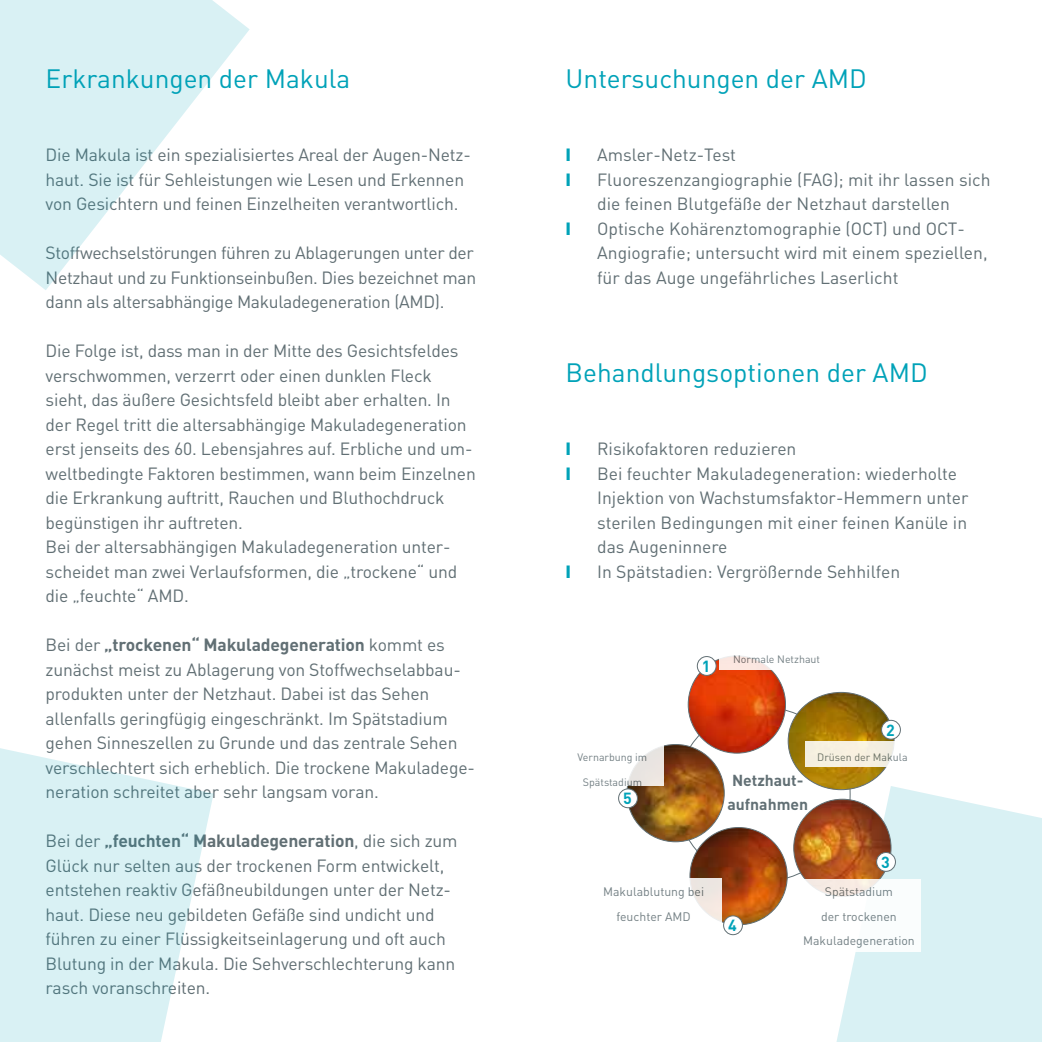
<style>
.page{position:relative;width:1042px;height:1042px;background:#fff}
.page>*{position:absolute;margin:0;border:0;box-sizing:border-box;transform-origin:0 0}
.t1{font:26.25px "DIN Pro";color:#00a2b8}
.t2{font:17.5px/24.5px "DIN Pro";letter-spacing:-.01em;color:#616f74}
.t3{font:900 17.5px "DIN Pro";color:#00a2b8}
.t4{font:700 15.92px "DIN Pro";color:#00a2b8}
.t5{font:700 15.75px/24.5px "DIN Pro";color:#616f74}
.t6{font:12.25px/24.5px "DIN Pro";color:#616f74;text-align:center}
.t7{font:10.67px "DIN Pro";color:#616f74}
.s1{font-weight:700}
</style>
<div class="page">
<svg style="left:836px;top:787px;width:206px;height:255px;fill:#d9f1f4"></svg>
<svg style="left:0;top:748px;width:214px;height:294px;fill:#d9f1f4"></svg>
<div style="left:676px;top:707px;width:174px;height:174px;background:#fff;border-radius:50%"></div>
<img style="left:788px;top:692px;width:106px;height:97px">
<img style="left:688px;top:656px;width:97px;height:97px;border-radius:49px">
<img style="left:627px;top:744px;width:97px;height:98px;border-radius:49px">
<img style="left:690px;top:827px;width:97px;height:98px;border-radius:49px">
<img style="left:794px;top:799px;width:97px;height:97px;border-radius:49px">
<div style="left:697px;top:656px;width:19px;height:19px;background:#fff;border-radius:50%"></div>
<div style="left:697px;top:656px;width:19px;height:19px;border:1px solid #616f74;border-radius:50%"></div>
<div style="left:881px;top:720px;width:19px;height:19px;background:#fff;border-radius:50%"></div>
<div style="left:881px;top:720px;width:19px;height:19px;border:1px solid #616f74;border-radius:50%"></div>
<div style="left:876px;top:852px;width:19px;height:19px;background:#fff;border-radius:50%"></div>
<div style="left:876px;top:852px;width:19px;height:19px;border:1px solid #616f74;border-radius:50%"></div>
<div style="left:618px;top:789px;width:19px;height:19px;background:#fff;border-radius:50%"></div>
<div style="left:618px;top:789px;width:19px;height:19px;border:1px solid #616f74;border-radius:50%"></div>
<div style="left:723px;top:916px;width:19px;height:18px;background:#fff;border-radius:50%"></div>
<div style="left:723px;top:915px;width:19px;height:20px;border:1px solid #616f74;border-radius:50%"></div>
<svg style="left:719px;top:655px;width:52px;height:15px"></svg>
<div style="left:805px;top:742px;width:90px;height:25px;background:#f6f0e0"></div>
<div style="left:797px;top:878px;width:123px;height:73px;background:#fff"></div>
<svg style="left:690px;top:878px;width:32px;height:44px"></svg>
<svg style="left:627px;top:746px;width:37px;height:40px"></svg>
<svg style="left:0;top:0;width:250px;height:290px;fill:#d9f1f4"></svg>
<h1 class="t1" style="left:46px;top:60px;width:306px">Erkrankungen der Makula</h1>
<p class="t2" style="left:46px;top:142px;width:427px">Die Makula ist ein spezialisiertes Areal der Augen-Netz&shy;haut. Sie ist für Sehleistungen wie Lesen und Erkennen von Gesichtern und feinen Einzelheiten verantwortlich.</p>
<p class="t2" style="left:46px;top:240px;width:432px">Stoffwechselstörungen führen zu Ablagerungen unter der<br>Netzhaut und zu Funktionseinbußen. Dies bezeichnet man dann als altersabhängige Makuladegeneration (AMD).</p>
<p class="t2" style="left:46px;top:338px;width:432px">Die Folge ist, dass man in der Mitte des Gesichtsfeldes verschwommen, verzerrt oder einen dunklen Fleck sieht, das äußere Gesichtsfeld bleibt aber erhalten. In der Regel tritt die altersabhängige Makuladegeneration erst jenseits des 60. Lebensjahres auf. Erbliche und um&shy;weltbedingte Faktoren bestimmen, wann beim Einzelnen die Erkrankung auftritt, Rauchen und Bluthochdruck begünstigen ihr auftreten.<br>Bei der altersabhängigen Makuladegeneration unter&shy;scheidet man zwei Verlaufsformen, die „trockene“ und die „feuchte“ AMD.</p>
<p class="t2" style="left:46px;top:632px;width:431px">Bei der <span class="s1">„trockenen“ Makuladegeneration</span> kommt es zunächst meist zu Ablagerung von Stoffwechselabbau&shy;produkten unter der Netzhaut. Dabei ist das Sehen allenfalls geringfügig eingeschränkt. Im Spätstadium gehen Sinneszellen zu Grunde und das zentrale Sehen verschlechtert sich erheblich. Die trockene Makuladege&shy;neration schreitet aber sehr langsam voran.</p>
<p class="t2" style="left:46px;top:828px;width:413px">Bei der <span class="s1">„feuchten“ Makuladegeneration</span>, die sich zum Glück nur selten aus der trockenen Form entwickelt, entstehen reaktiv Gefäßneubildungen unter der Netz&shy;haut. Diese neu gebildeten Gefäße sind undicht und führen zu einer Flüssigkeitseinlagerung und oft auch Blutung in der Makula. Die Sehverschlechterung kann rasch voranschreiten.</p>
<h1 class="t1" style="left:566px;top:60px;width:303px">Untersuchungen der AMD</h1>
<p class="t3" style="left:566px;top:143px;width:7px">I</p>
<p class="t2" style="left:597px;top:142px;width:140px">Amsler-Netz-Test</p>
<p class="t3" style="left:566px;top:167px;width:7px">I</p>
<p class="t2" style="left:597px;top:166px;width:395px">Fluoreszenzangiographie (FAG); mit ihr lassen sich die feinen Blutgefäße der Netzhaut darstellen</p>
<p class="t3" style="left:566px;top:216px;width:7px">I</p>
<p class="t2" style="left:597px;top:215px;width:392px">Optische Kohärenztomographie (OCT) und OCT-<br>Angiografie; untersucht wird mit einem speziellen, für das Auge ungefährliches Laserlicht</p>
<h1 class="t1" style="left:566px;top:354px;width:364px">Behandlungsoptionen der AMD</h1>
<p class="t3" style="left:566px;top:437px;width:7px">I</p>
<p class="t2" style="left:597px;top:436px;width:201px">Risikofaktoren reduzieren</p>
<p class="t3" style="left:566px;top:461px;width:7px">I</p>
<p class="t2" style="left:597px;top:460px;width:373px">Bei feuchter Makuladegeneration: wiederholte Injektion von Wachstumsfaktor-Hemmern unter sterilen Bedingungen mit einer feinen Kanüle in das Augeninnere</p>
<p class="t3" style="left:566px;top:559px;width:7px">I</p>
<p class="t2" style="left:597px;top:558px;width:304px">In Spätstadien: Vergrößernde Sehhilfen</p>
<p class="t4" style="left:702px;top:655px;width:10px">1</p>
<p class="t7" style="left:733px;top:652px;width:88px">Normale Netzhaut</p>
<p class="t7" style="left:577px;top:750px;width:71px">Vernarbung im</p>
<p class="t7" style="left:583px;top:775px;width:61px">Spätstadium</p>
<p class="t4" style="left:623px;top:788px;width:10px">5</p>
<p class="t6" style="left:603px;top:879px;width:102px">Makulablutung bei feuchter AMD</p>
<p class="t4" style="left:886px;top:719px;width:10px">2</p>
<p class="t5" style="left:727px;top:767px;width:82px">Netzhaut&shy;aufnahmen</p>
<p class="t7" style="left:817px;top:750px;width:92px">Drüsen der Makula</p>
<p class="t4" style="left:881px;top:851px;width:10px">3</p>
<p class="t4" style="left:728px;top:915px;width:10px">4</p>
<p class="t6" style="left:803px;top:879px;width:113px">Spätstadium<br>der trockenen<br>Makuladegeneration</p>
</div>
